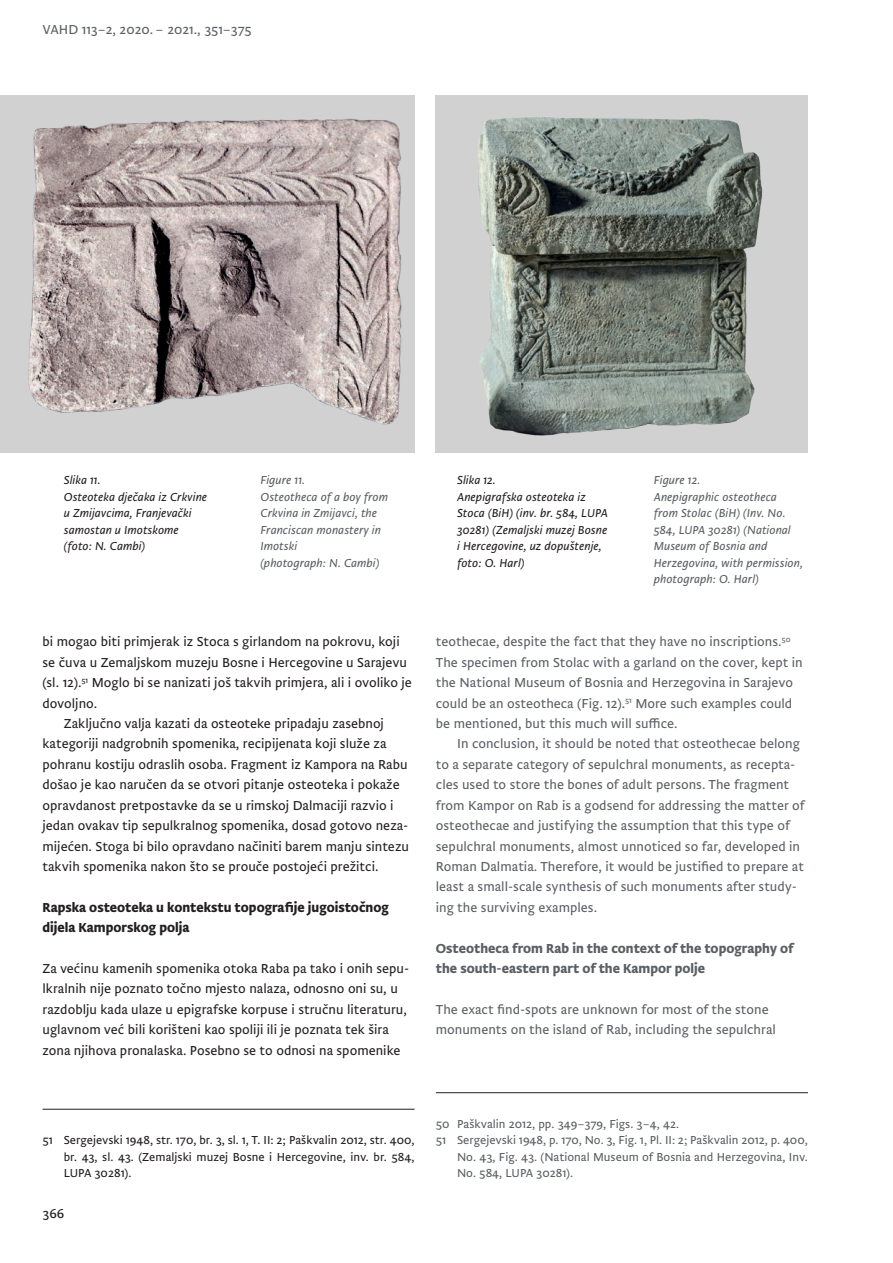
<style>
.page{position:relative;width:893px;height:1263px;background:#fff}
.page>*{position:absolute;margin:0;border:0;box-sizing:border-box;transform-origin:0 0}
.t1{font:300 13.5px/20.4px "Brioni Sans Pro";color:#231f20}
.t2{font:300 13.5px/20.4px "Brioni Sans Pro";color:#5b5e63}
.t3{font:13.5px/20.4px "Brioni Sans Pro Bld";color:#5b5e63}
.t4{font:13.5px/20.4px "Brioni Sans Pro Bld";color:#231f20}
.t5{font:italic 300 12px/16.5px "Brioni Sans Pro";color:#5b5e63}
.t6{font:italic 300 12px/16.5px "Brioni Sans Pro";color:#231f20}
.t7{font:300 12px "Brioni Sans Pro";color:#5b5e63}
.t8{font:300 12px/16.5px "Brioni Sans Pro";color:#231f20;text-align:justify}
</style>
<div class="page">
<div style="left:0;top:95px;width:415px;height:358px;background:#d1d1d2"></div>
<div style="left:436px;top:95px;width:372px;height:358px;background:#d1d1d2"></div>
<hr style="left:436px;top:1092px;width:372px;height:1px;background:#231f20">
<hr style="left:43px;top:1109px;width:372px;height:1px;background:#231f20">
<img style="left:28px;top:118px;width:374px;height:307px">
<img style="left:478px;top:117px;width:285px;height:319px">
<p class="t2" style="left:43px;top:19px;width:211px">VAHD 113–2, 2020. – 2021., 351–375</p>
<p class="t6" style="left:64px;top:471px;width:145px">Slika 11.<br>Osteoteka dječaka iz Crkvine u Zmijavcima, Franjevački samostan u Imotskome (foto: N. Cambi)</p>
<p class="t5" style="left:260px;top:471px;width:129px">Figure 11.<br>Osteotheca of a boy from<br>Crkvina in Zmijavci, the<br>Franciscan monastery in<br>Imotski<br>(photograph: N. Cambi)</p>
<p class="t6" style="left:457px;top:471px;width:152px">Slika 12.<br>Anepigrafska osteoteka iz<br>Stoca (BiH) (inv. br. 584, LUPA<br>30281) (Zemaljski muzej Bosne i Hercegovine, uz dopuštenje, foto: O. Harl)</p>
<p class="t5" style="left:654px;top:471px;width:151px">Figure 12.<br>Anepigraphic osteotheca from Stolac (BiH) (Inv. No.<br>584, LUPA 30281) (National<br>Museum of Bosnia and<br>Herzegovina, with permission, photograph: O. Harl)</p>
<p class="t1" style="left:43px;top:631px;width:359px">bi mogao biti primjerak iz Stoca s girlandom na pokrovu, koji</p>
<p class="t1" style="left:43px;top:651px;width:366px">se čuva u Zemaljskom muzeju Bosne i Hercegovine u Sarajevu</p>
<p class="t1" style="left:43px;top:672px;width:371px">(sl. 12).<sup>51</sup> Moglo bi se nanizati još takvih primjera, ali i ovoliko je</p>
<p class="t1" style="left:43px;top:692px;width:56px">dovoljno.</p>
<p class="t1" style="left:64px;top:712px;width:322px">Zaključno valja kazati da osteoteke pripadaju zasebnoj</p>
<p class="t1" style="left:43px;top:733px;width:345px">kategoriji nadgrobnih spomenika, recipijenata koji služe za</p>
<p class="t1" style="left:43px;top:753px;width:367px">pohranu kostiju odraslih osoba. Fragment iz Kampora na Rabu</p>
<p class="t1" style="left:43px;top:774px;width:359px">došao je kao naručen da se otvori pitanje osteoteka i pokaže</p>
<p class="t1" style="left:43px;top:794px;width:353px">opravdanost pretpostavke da se u rimskoj Dalmaciji razvio i</p>
<p class="t1" style="left:43px;top:814px;width:367px">jedan ovakav tip sepulkralnog spomenika, dosad gotovo neza-</p>
<p class="t1" style="left:43px;top:835px;width:368px">mijećen. Stoga bi bilo opravdano načiniti barem manju sintezu</p>
<p class="t1" style="left:43px;top:855px;width:337px">takvih spomenika nakon što se prouče postojeći prežitci.</p>
<p class="t4" style="left:43px;top:896px;width:348px">Rapska osteoteka u kontekstu topografije jugoistočnog dijela Kamporskog polja</p>
<p class="t1" style="left:43px;top:957px;width:368px">Za većinu kamenih spomenika otoka Raba pa tako i onih sepu&shy;lkralnih nije poznato točno mjesto nalaza, odnosno oni su, u razdoblju kada ulaze u epigrafske korpuse i stručnu literaturu, uglavnom već bili korišteni kao spoliji ili je poznata tek šira zona njihova pronalaska. Posebno se to odnosi na spomenike</p>
<p class="t2" style="left:436px;top:631px;width:368px">teothecae, despite the fact that they have no inscriptions.<sup>50<br></sup>The specimen from Stolac with a garland on the cover, kept in the National Museum of Bosnia and Herzegovina in Sarajevo could be an osteotheca (Fig. 12).<sup>51</sup> More such examples could be mentioned, but this much will suffice.</p>
<p class="t2" style="left:436px;top:733px;width:370px;text-indent:21px">In conclusion, it should be noted that osteothecae belong to a separate category of sepulchral monuments, as recepta&shy;cles used to store the bones of adult persons. The fragment from Kampor on Rab is a godsend for addressing the matter of osteothecae and justifying the assumption that this type of sepulchral monuments, almost unnoticed so far, developed in Roman Dalmatia. Therefore, it would be justified to prepare at least a small-scale synthesis of such monuments after study&shy;ing the surviving examples.</p>
<p class="t3" style="left:436px;top:937px;width:359px">Osteotheca from Rab in the context of the topography of the south-eastern part of the Kampor polje</p>
<p class="t2" style="left:436px;top:998px;width:342px">The exact find-spots are unknown for most of the stone monuments on the island of Rab, including the sepulchral</p>
<p class="t8" style="left:64px;top:1131px;width:352px;text-indent:-21px">51 Sergejevski 1948, str. 170, br. 3, sl. 1, T. II: 2; Paškvalin 2012, str. 400, br. 43, sl. 43. (Zemaljski muzej Bosne i Hercegovine, inv. br. 584, LUPA 30281).</p>
<p class="t1" style="left:43px;top:1202px;width:23px">366</p>
<p class="t7" style="left:436px;top:1115px;width:245px">50 Paškvalin 2012, pp. 349–379, Figs. 3–4, 42.</p>
<p class="t7" style="left:436px;top:1131px;width:373px">51 Sergejevski 1948, p. 170, No. 3, Fig. 1, Pl. II: 2; Paškvalin 2012, p. 400,</p>
<p class="t7" style="left:457px;top:1148px;width:352px">No. 43, Fig. 43. (National Museum of Bosnia and Herzegovina, Inv.</p>
<p class="t7" style="left:457px;top:1164px;width:118px">No. 584, LUPA 30281).</p>
</div>
